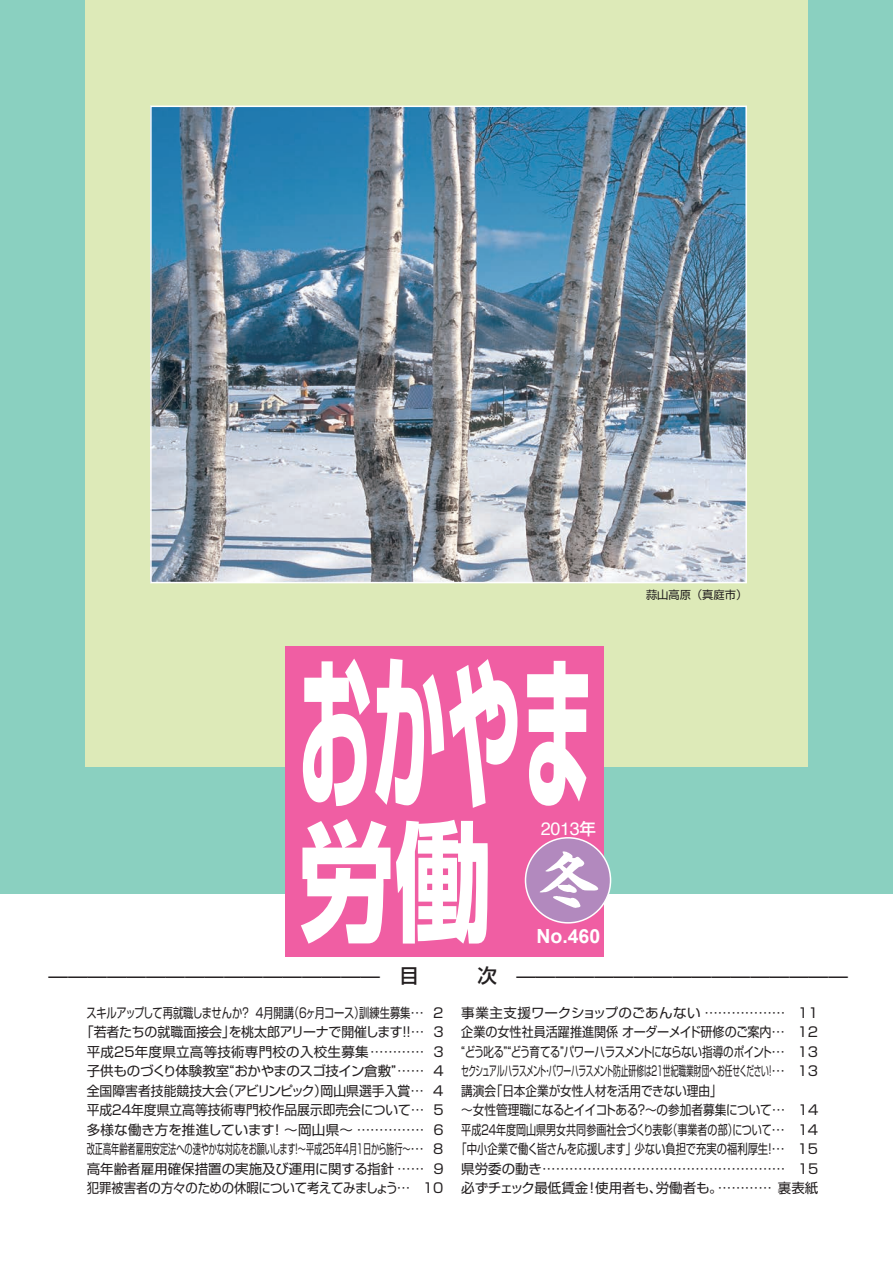
<style>
.page{position:relative;width:893px;height:1263px;background:#fff}
.page>*{position:absolute;margin:0;border:0;box-sizing:border-box;transform-origin:0 0}
.t1{font:700 165px "Shin Go Pr 6 N";color:#fff;scale:.45 1}
.t2{font:700 129px "Shin Go Pr 6 N";color:#fff;scale:.75 1}
.t3{font:500 19.5px "Shin Go Pr 6 N";color:#231f20}
.t4{font:700 19.5px "Arial";color:#fff}
.t5{font:18px "Helvetica";color:#fff}
.t6{font:13.5px/19.5px "Shin Go Pr 6 N";letter-spacing:-.005em;color:#231f20;text-align:center;scale:.76 1}
.t7{font:13.5px "Shin Go Pr 6 N";letter-spacing:-.005em;color:#231f20}
.t8{font:13.5px "Shin Go Pr 6 N";letter-spacing:-.005em;color:#231f20;scale:.86 1}
.t9{font:13.5px "Shin Go Pr 6 N";letter-spacing:-.035em;color:#231f20;scale:.57 1}
.t10{font:13.5px "Shin Go Pr 6 N";letter-spacing:-.05em;color:#231f20;scale:.78 1}
.t11{font:13.5px "Shin Go Pr 6 N";letter-spacing:-.005em;color:#231f20;scale:.74 1}
.t12{font:13.5px "Shin Go Pr 6 N";letter-spacing:-.005em;color:#231f20;scale:.9 1}
.t13{font:11.25px "Shin Go Pr 6 N";color:#231f20}
.s1{font-family:"Shin Go Pr 6 N";font-weight:500;font-size:16.5px}
</style>
<div class="page">
<div style="left:0;top:0;width:893px;height:893px;background:#8ad0c0"></div>
<div style="left:85px;top:0;width:723px;height:767px;background:#ddeab8"></div>
<div style="left:285px;top:646px;width:319px;height:311px;background:#f05ea3"></div>
<div style="left:525px;top:838px;width:85px;height:85px;background:#b289be;border-radius:50%"></div>
<div style="left:525px;top:837px;width:86px;height:86px;border:2px solid #fff;border-radius:50%"></div>
<img style="left:153px;top:109px;width:591px;height:471px">
<div style="left:150px;top:106px;width:597px;height:477px;border:2px solid #fff"></div>
<h1 class="t1" style="left:298px;top:603px;width:662px">おかやま</h1>
<h2 class="t2" style="left:298px;top:780px;width:402px">労働 <sup>冬</sup></h2>
<h3 class="t5" style="left:541px;top:815px;width:57px">2013<span class="s1">年</span></h3>
<h3 class="t4" style="left:536px;top:923px;width:65px">No.460</h3>
<p class="t13" style="left:646px;top:585px;width:103px">蒜山高原（真庭市）</p>
<h3 class="t3" style="left:49px;top:959px;width:801px">̶̶̶̶̶̶̶̶̶̶̶̶̶̶̶̶̶　目　　　次　̶̶̶̶̶̶̶̶̶̶̶̶̶̶̶̶̶</h3>
<p class="t6" style="left:81px;top:1002px;width:479px">スキルアップして再就職しませんか？　４月開講（６ヶ月コース）訓練生募集… 2「若者たちの就職面接会」を桃太郎アリーナで開催します！！… 3平成２５年度県立高等技術専門校の入校生募集………… 3子供ものづくり体験教室“おかやまのスゴ技イン倉敷”…… 4全国障害者技能競技大会（アビリンピック）岡山県選手入賞… 4平成２４年度県立高等技術専門校作品展示即売会について… 5多様な働き方を推進しています！ ～岡山県～ …………… 6改正高年齢者雇用安定法への速やかな対応をお願いします！～平成25年4月1日から施行～… 8高年齢者雇用確保措置の実施及び運用に関する指針 …… 9犯罪被害者の方々のための休暇について考えてみましょう… 10</p>
<p class="t7" style="left:461px;top:1001px;width:358px">事業主支援ワークショップのごあんない ……………… 11</p>
<p class="t12" style="left:461px;top:1021px;width:398px">企業の女性社員活躍推進関係 オーダーメイド研修のご案内… 12</p>
<p class="t10" style="left:461px;top:1040px;width:459px">“どう叱る”“どう育てる”パワーハラスメントにならない指導のポイント… 13</p>
<p class="t9" style="left:461px;top:1060px;width:627px">セクシュアルハラスメント・パワーハラスメント防止研修は２１世紀職業財団へお任せください！… 13</p>
<p class="t8" style="left:461px;top:1079px;width:304px">講演会「日本企業が女性人材を活用できない理由」</p>
<p class="t8" style="left:461px;top:1099px;width:417px">～女性管理職になるとイイコトある?～の参加者募集について… 14</p>
<p class="t11" style="left:461px;top:1118px;width:484px">平成２４年度岡山県男女共同参画社会づくり表彰（事業者の部）について… 14</p>
<p class="t6" style="left:457px;top:1138px;width:477px">「中小企業で働く皆さんを応援します」少ない負担で充実の福利厚生！… 15</p>
<p class="t7" style="left:461px;top:1157px;width:358px">県労委の動き……………………………………………… 15</p>
<p class="t7" style="left:461px;top:1177px;width:358px">必ずチェック最低賃金！使用者も、労働者も。………… 裏表紙</p>
</div>
